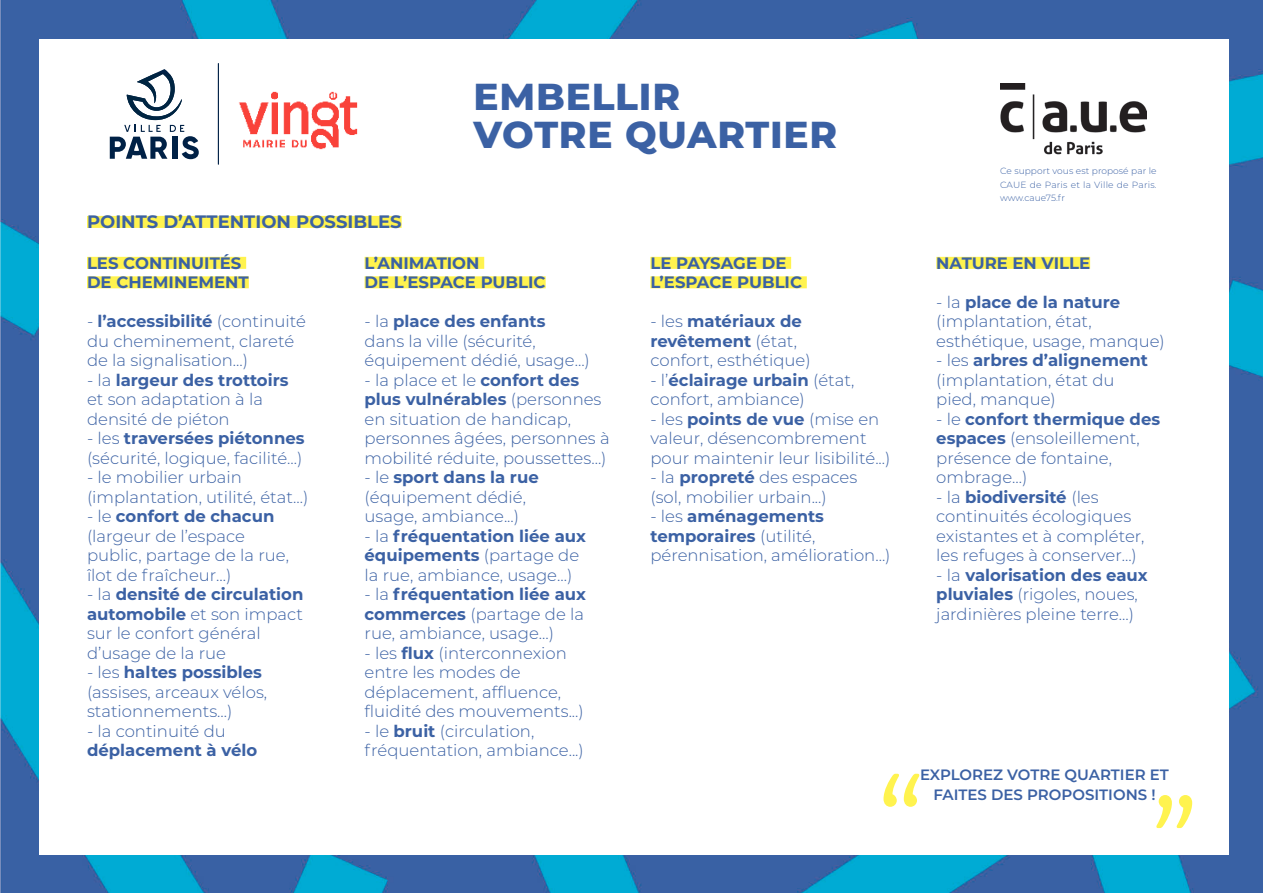
<style>
.page{position:relative;width:1263px;height:893px;background:#fff}
.page>*{position:absolute;margin:0;border:0;box-sizing:border-box;transform-origin:0 0}
.texte_courant{font:135px "Program OT";color:#fff34f}
.t1{font:800 37.5px/37.5px "Montserrat";letter-spacing:.02em;color:#3b61a4}
.texte_courant-2{font:700 18px "Montserrat";color:#3b61a4}
.texte_courant-3{font:300 16.5px/19.5px "Montserrat";color:#3b61a4}
.texte_courant-4{font:700 16.5px/19.5px "Montserrat";color:#3b61a4}
.texte_courant-5{font:600 15px/19.5px "Montserrat";color:#3b61a4;text-align:center}
.t2{font:300 9px/13.5px "Montserrat";letter-spacing:.005em;color:#3b61a4;text-align:justify}
.s1{font-weight:700}
.s2{font-weight:300}
</style>
<div class="page">
<img style="left:1px;top:1px;width:1262px;height:892px">
<div style="left:39px;top:40px;width:1189px;height:815px;background:#fff"></div>
<svg style="left:110px;top:94px;width:89px;height:65px"></svg>
<img style="left:127px;top:69px;width:55px;height:51px">
<hr style="left:218px;top:63px;width:1px;height:102px;background:#002146">
<img style="left:1001px;top:84px;width:145px;height:71px">
<img style="left:239px;top:91px;width:119px;height:58px">
<div style="left:87px;top:257px;width:159px;height:12px;background:#fff34f"></div>
<div style="left:87px;top:276px;width:162px;height:12px;background:#fff34f"></div>
<div style="left:365px;top:257px;width:119px;height:12px;background:#fff34f"></div>
<div style="left:365px;top:276px;width:181px;height:12px;background:#fff34f"></div>
<div style="left:87px;top:216px;width:315px;height:12px;background:#fff34f"></div>
<div style="left:650px;top:257px;width:141px;height:12px;background:#fff34f"></div>
<div style="left:650px;top:276px;width:157px;height:12px;background:#fff34f"></div>
<div style="left:936px;top:257px;width:154px;height:12px;background:#fff34f"></div>
<p class="texte_courant-2" style="left:87px;top:209px;width:316px">POINTS D’ATTENTION POSSIBLES</p>
<h2 class="t1" style="left:474px;top:76px;width:365px">EMBELLIR<br>VOTRE QUARTIER</h2>
<p class="texte_courant-4" style="left:87px;top:252px;width:156px">LES CONTINUITÉS</p>
<p class="texte_courant-4" style="left:87px;top:272px;width:163px">DE CHEMINEMENT</p>
<p class="texte_courant-3" style="left:87px;top:311px;width:221px">- <span class="s1">l’accessibilité</span> (continuité du cheminement, clareté de la signalisation...)</p>
<p class="texte_courant-3" style="left:87px;top:370px;width:203px">- la <span class="s1">largeur des trottoirs </span>et son adaptation à la densité de piéton</p>
<p class="texte_courant-3" style="left:87px;top:428px;width:219px">- les <span class="s1">traversées piétonnes </span>(sécurité, logique, facilité...)</p>
<p class="texte_courant-3" style="left:87px;top:467px;width:223px">- le mobilier urbain (implantation, utilité, état...)</p>
<p class="texte_courant-3" style="left:87px;top:506px;width:204px">- le <span class="s1">confort de chacun </span>(largeur de l’espace public, partage de la rue, îlot de fraîcheur...)</p>
<p class="texte_courant-3" style="left:87px;top:584px;width:218px">- la <span class="s1">densité de circulation automobile</span> et son impact sur le confort général d’usage de la rue</p>
<p class="texte_courant-3" style="left:87px;top:662px;width:182px">- les <span class="s1">haltes possibles </span>(assises, arceaux vélos, stationnements...)</p>
<p class="texte_courant-4" style="left:87px;top:720px;width:172px"><span class="s2">- la continuité du </span>déplacement à vélo</p>
<p class="texte_courant-4" style="left:365px;top:252px;width:116px">L’ANIMATION</p>
<p class="texte_courant-4" style="left:365px;top:272px;width:183px">DE L’ESPACE PUBLIC</p>
<p class="texte_courant-3" style="left:365px;top:311px;width:227px">- la <span class="s1">place des enfants<br></span>dans la ville (sécurité, équipement dédié, usage...)</p>
<p class="texte_courant-3" style="left:365px;top:370px;width:247px">- la place et le <span class="s1">confort des plus vulnérables</span> (personnes en situation de handicap, personnes âgées, personnes à mobilité réduite, poussettes...)</p>
<p class="texte_courant-3" style="left:365px;top:467px;width:176px">- le <span class="s1">sport dans la rue </span>(équipement dédié, usage, ambiance...)</p>
<p class="texte_courant-3" style="left:365px;top:526px;width:223px">- la <span class="s1">fréquentation liée aux équipements</span> (partage de la rue, ambiance, usage...)</p>
<p class="texte_courant-3" style="left:365px;top:584px;width:223px;text-align:justify">- la <span class="s1">fréquentation liée aux commerces</span> (partage de la rue, ambiance, usage...)</p>
<p class="texte_courant-3" style="left:365px;top:643px;width:221px">- les <span class="s1">flux</span> (interconnexion entre les modes de déplacement, affluence, fluidité des mouvements...)</p>
<p class="texte_courant-3" style="left:365px;top:721px;width:221px">- le <span class="s1">bruit</span> (circulation, fréquentation, ambiance...)</p>
<p class="texte_courant-4" style="left:650px;top:252px;width:138px">LE PAYSAGE DE</p>
<p class="texte_courant-4" style="left:650px;top:272px;width:153px">L’ESPACE PUBLIC</p>
<p class="texte_courant-3" style="left:650px;top:311px;width:162px">- les <span class="s1">matériaux de revêtement</span> (état, confort, esthétique)</p>
<p class="texte_courant-3" style="left:650px;top:370px;width:206px">- l’<span class="s1">éclairage urbain</span> (état, confort, ambiance)</p>
<p class="texte_courant-3" style="left:650px;top:409px;width:242px">- les <span class="s1">points de vue</span> (mise en valeur, désencombrement pour maintenir leur lisibilité...)</p>
<p class="texte_courant-3" style="left:650px;top:467px;width:208px">- la <span class="s1">propreté</span> des espaces (sol, mobilier urbain...)</p>
<p class="texte_courant-3" style="left:650px;top:506px;width:242px">- les <span class="s1">aménagements temporaires</span> (utilité, pérennisation, amélioration...)</p>
<p class="t2" style="left:1000px;top:164px;width:158px">Ce support vous est proposé par le CAUE de Paris et la Ville de Paris. www.caue75.fr</p>
<p class="texte_courant-4" style="left:936px;top:252px;width:155px">NATURE EN VILLE</p>
<p class="texte_courant-3" style="left:936px;top:292px;width:230px">- la <span class="s1">place de la nature </span>(implantation, état, esthétique, usage, manque)</p>
<p class="texte_courant-3" style="left:936px;top:350px;width:213px">- les <span class="s1">arbres d’alignement </span>(implantation, état du pied, manque)</p>
<p class="texte_courant-3" style="left:936px;top:409px;width:225px">- le <span class="s1">confort thermique des espaces</span> (ensoleillement, présence de fontaine, ombrage...)</p>
<p class="texte_courant-3" style="left:936px;top:487px;width:210px">- la <span class="s1">biodiversité</span> (les continuités écologiques existantes et à compléter, les refuges à conserver...)</p>
<p class="texte_courant-3" style="left:936px;top:565px;width:213px">- la <span class="s1">valorisation des eaux pluviales</span> (rigoles, noues, jardinières pleine terre...)</p>
<p class="texte_courant-5" style="left:920px;top:765px;width:250px">EXPLOREZ VOTRE QUARTIER ET<br>FAITES DES PROPOSITIONS !</p>
<p class="texte_courant" style="left:877px;top:743px;width:48px">“</p>
<p class="texte_courant" style="left:1152px;top:764px;width:48px">”</p>
</div>
